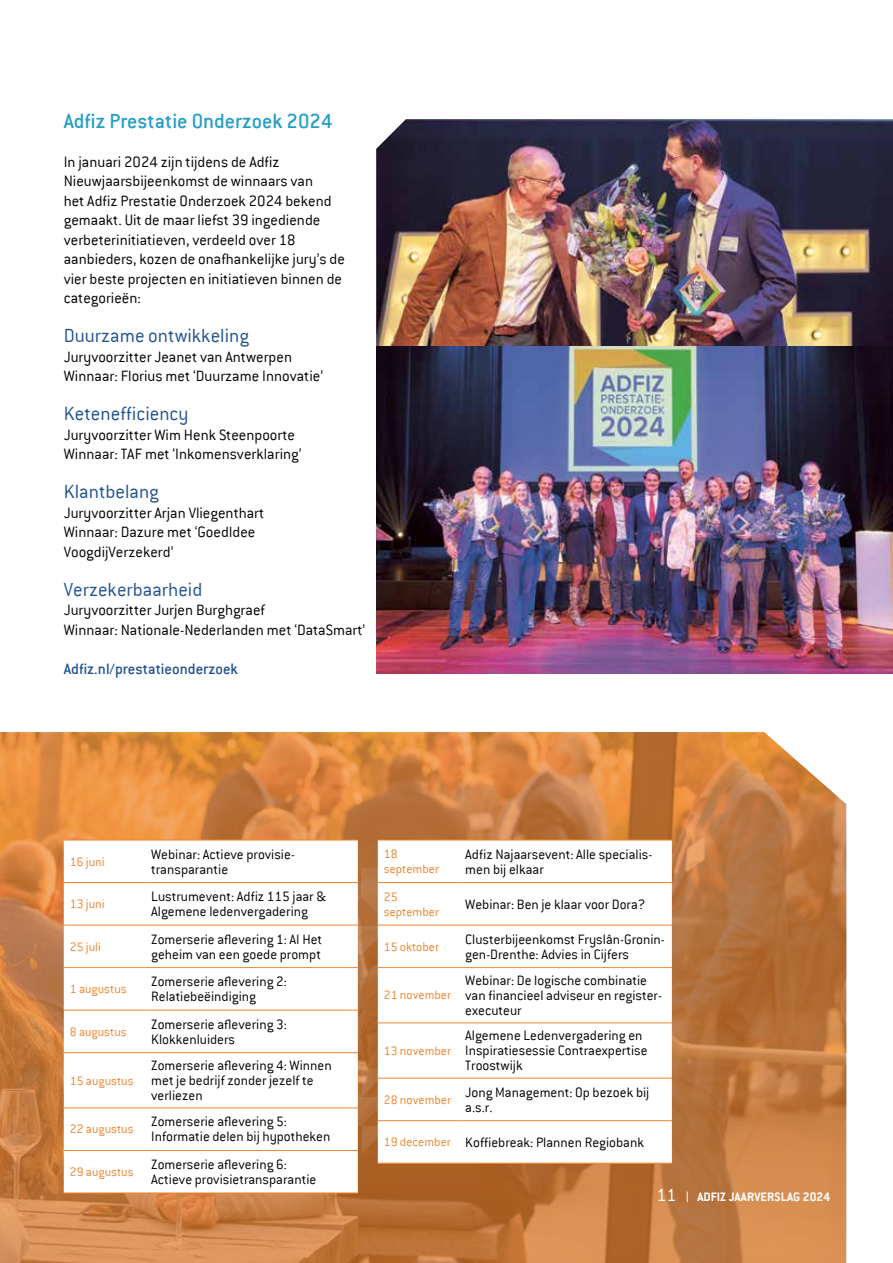
<style>
.page{position:relative;width:893px;height:1263px;background:#fff}
.page>*{position:absolute;margin:0;border:0;box-sizing:border-box;transform-origin:0 0}
.t1{font:500 22.5px "Conduit ITC";color:#269ec5}
.t2{font:300 21px "Conduit ITC";color:#225390}
.t3{font:300 16.5px/19.5px "Conduit ITC";color:#000}
.t4{font:500 16.5px "Conduit ITC";color:#225390}
.t5{font:300 15px/15px "Conduit ITC";color:#000}
.t6{font:300 13.5px/15px "Conduit ITC";color:#ee852e}
.t7{font:700 13.5px "Conduit ITC";letter-spacing:.015em;color:#fff}
.s1{font-size:13.5px;color:#ee852e}
.s2{font-weight:300;font-size:19.5px}
.s3{font-family:"Intro";font-weight:400}
</style>
<div class="page">
<svg style="left:0;top:732px;width:846px;height:531px;background:#ca8043"></svg>
<svg style="left:358px;top:869px;width:20px;height:285px;background:#b4703b"></svg>
<svg style="left:64px;top:841px;width:294px;height:352px"></svg>
<hr style="left:64px;top:840px;width:81px;height:1px;background:#ee852e">
<hr style="left:145px;top:840px;width:213px;height:1px;background:#ee852e">
<hr style="left:64px;top:882px;width:81px;height:1px;background:#ee852e">
<hr style="left:145px;top:882px;width:213px;height:1px;background:#ee852e">
<hr style="left:64px;top:925px;width:81px;height:1px;background:#ee852e">
<hr style="left:145px;top:925px;width:213px;height:1px;background:#ee852e">
<hr style="left:64px;top:967px;width:81px;height:1px;background:#ee852e">
<hr style="left:145px;top:967px;width:213px;height:1px;background:#ee852e">
<hr style="left:64px;top:1010px;width:81px;height:1px;background:#ee852e">
<hr style="left:145px;top:1010px;width:213px;height:1px;background:#ee852e">
<hr style="left:64px;top:1052px;width:81px;height:1px;background:#ee852e">
<hr style="left:145px;top:1052px;width:213px;height:1px;background:#ee852e">
<hr style="left:64px;top:1108px;width:81px;height:1px;background:#ee852e">
<hr style="left:145px;top:1108px;width:213px;height:1px;background:#ee852e">
<hr style="left:64px;top:1150px;width:81px;height:1px;background:#ee852e">
<hr style="left:145px;top:1150px;width:213px;height:1px;background:#ee852e">
<hr style="left:64px;top:1193px;width:81px;height:1px;background:#ee852e">
<hr style="left:145px;top:1193px;width:213px;height:1px;background:#ee852e">
<svg style="left:378px;top:841px;width:294px;height:322px"></svg>
<hr style="left:378px;top:1163px;width:81px;height:1px;background:#ee852e">
<hr style="left:459px;top:1163px;width:213px;height:1px;background:#ee852e">
<hr style="left:378px;top:840px;width:81px;height:1px;background:#ee852e">
<hr style="left:459px;top:840px;width:213px;height:1px;background:#ee852e">
<hr style="left:378px;top:882px;width:81px;height:1px;background:#ee852e">
<hr style="left:459px;top:882px;width:213px;height:1px;background:#ee852e">
<hr style="left:378px;top:925px;width:81px;height:1px;background:#ee852e">
<hr style="left:459px;top:925px;width:213px;height:1px;background:#ee852e">
<hr style="left:378px;top:967px;width:81px;height:1px;background:#ee852e">
<hr style="left:459px;top:967px;width:213px;height:1px;background:#ee852e">
<hr style="left:378px;top:1023px;width:81px;height:1px;background:#ee852e">
<hr style="left:459px;top:1023px;width:213px;height:1px;background:#ee852e">
<hr style="left:378px;top:1078px;width:81px;height:1px;background:#ee852e">
<hr style="left:459px;top:1078px;width:213px;height:1px;background:#ee852e">
<hr style="left:378px;top:1120px;width:81px;height:1px;background:#ee852e">
<hr style="left:459px;top:1120px;width:213px;height:1px;background:#ee852e">
<img style="left:376px;top:119px;width:517px;height:228px">
<img style="left:376px;top:347px;width:517px;height:327px">
<h1 class="t1" style="left:64px;top:108px;width:270px">Adfiz Prestatie Onderzoek 2024</h1>
<p class="t3" style="left:64px;top:152px;width:283px">In januari 2024 zijn tijdens de Adfiz Nieuwjaarsbijeenkomst de winnaars van<br>het Adfiz Prestatie Onderzoek 2024 bekend gemaakt. Uit de maar liefst 39 ingediende verbeterinitiatieven, verdeeld over 18 aanbieders, kozen de onafhankelijke jury’s de vier beste projecten en initiatieven binnen de categorieën:</p>
<h2 class="t2" style="left:64px;top:324px;width:187px">Duurzame ontwikkeling</h2>
<p class="t3" style="left:64px;top:347px;width:261px">Juryvoorzitter Jeanet van Antwerpen<br>Winnaar: Florius met ‘Duurzame Innovatie’</p>
<h2 class="t2" style="left:64px;top:402px;width:126px">Ketenefficiency</h2>
<p class="t3" style="left:64px;top:425px;width:239px">Juryvoorzitter Wim Henk Steenpoorte<br>Winnaar: TAF met ‘Inkomensverklaring’</p>
<h2 class="t2" style="left:64px;top:480px;width:97px">Klantbelang</h2>
<p class="t3" style="left:64px;top:503px;width:202px">Juryvoorzitter Arjan Vliegenthart<br>Winnaar: Dazure met ‘GoedIdee<br>VoogdijVerzekerd’</p>
<h2 class="t2" style="left:64px;top:578px;width:140px">Verzekerbaarheid</h2>
<p class="t3" style="left:64px;top:600px;width:303px">Juryvoorzitter Jurjen Burghgraef<br>Winnaar: Nationale-Nederlanden met ‘DataSmart’</p>
<p class="t4" style="left:64px;top:659px;width:176px">Adfiz.nl/prestatieonderzoek</p>
<p class="t6" style="left:70px;top:854px;width:36px">16 juni</p>
<p class="t5" style="left:151px;top:846px;width:145px">Webinar: Actieve provisie&shy;transparantie</p>
<p class="t6" style="left:70px;top:896px;width:36px">13 juni</p>
<p class="t5" style="left:151px;top:889px;width:176px">Lustrumevent: Adfiz 115 jaar &amp;<br>Algemene ledenvergadering</p>
<p class="t6" style="left:70px;top:939px;width:33px">25 juli</p>
<p class="t5" style="left:151px;top:931px;width:172px">Zomerserie aflevering 1: AI Het geheim van een goede prompt</p>
<p class="t6" style="left:70px;top:981px;width:58px">1 augustus</p>
<p class="t5" style="left:151px;top:974px;width:137px">Zomerserie aflevering 2:<br>Relatiebeëindiging</p>
<p class="t6" style="left:70px;top:1024px;width:58px">8 augustus</p>
<p class="t5" style="left:151px;top:1016px;width:137px">Zomerserie aflevering 3:<br>Klokkenluiders</p>
<p class="t6" style="left:70px;top:1073px;width:65px">15 augustus</p>
<p class="t5" style="left:151px;top:1058px;width:182px">Zomerserie aflevering 4: Winnen met je bedrijf zonder jezelf te verliezen</p>
<p class="t6" style="left:70px;top:1122px;width:65px">22 augustus</p>
<p class="t5" style="left:151px;top:1114px;width:181px">Zomerserie aflevering 5:<br>Informatie delen bij hypotheken</p>
<p class="t6" style="left:70px;top:1164px;width:65px">29 augustus</p>
<p class="t5" style="left:151px;top:1157px;width:167px">Zomerserie aflevering 6:<br>Actieve provisietransparantie</p>
<p class="t6" style="left:384px;top:846px;width:57px">18 september</p>
<p class="t5" style="left:465px;top:846px;width:189px">Adfiz Najaarsevent: Alle specialis&shy;men bij elkaar</p>
<p class="t6" style="left:384px;top:889px;width:57px">25 september</p>
<p class="t5" style="left:465px;top:896px;width:182px">Webinar: Ben je klaar voor Dora?</p>
<p class="t6" style="left:384px;top:939px;width:57px">15 oktober</p>
<p class="t5" style="left:465px;top:931px;width:201px">Clusterbijeenkomst Fryslân-Gronin&shy;gen-Drenthe: Advies in Cijfers</p>
<p class="t6" style="left:384px;top:988px;width:69px">21 november</p>
<p class="t5" style="left:465px;top:973px;width:198px">Webinar: De logische combinatie van financieel adviseur en register&shy;executeur</p>
<p class="t6" style="left:384px;top:1043px;width:69px">13 november</p>
<p class="t5" style="left:465px;top:1028px;width:184px">Algemene Ledenvergadering en<br>Inspiratiesessie Contraexpertise<br>Troostwijk</p>
<p class="t6" style="left:384px;top:1092px;width:69px">28 november</p>
<p class="t5" style="left:465px;top:1084px;width:186px">Jong Management: Op bezoek bij a.s.r.</p>
<p class="t5" style="left:384px;top:1134px;width:262px"><span class="s1">19 december</span> Koffiebreak: Plannen Regiobank</p>
<p class="t7" style="left:656px;top:1189px;width:175px"><span class="s2">11</span> <span class="s3">|</span> ADFIZ JAARVERSLAG 2024</p>
</div>
